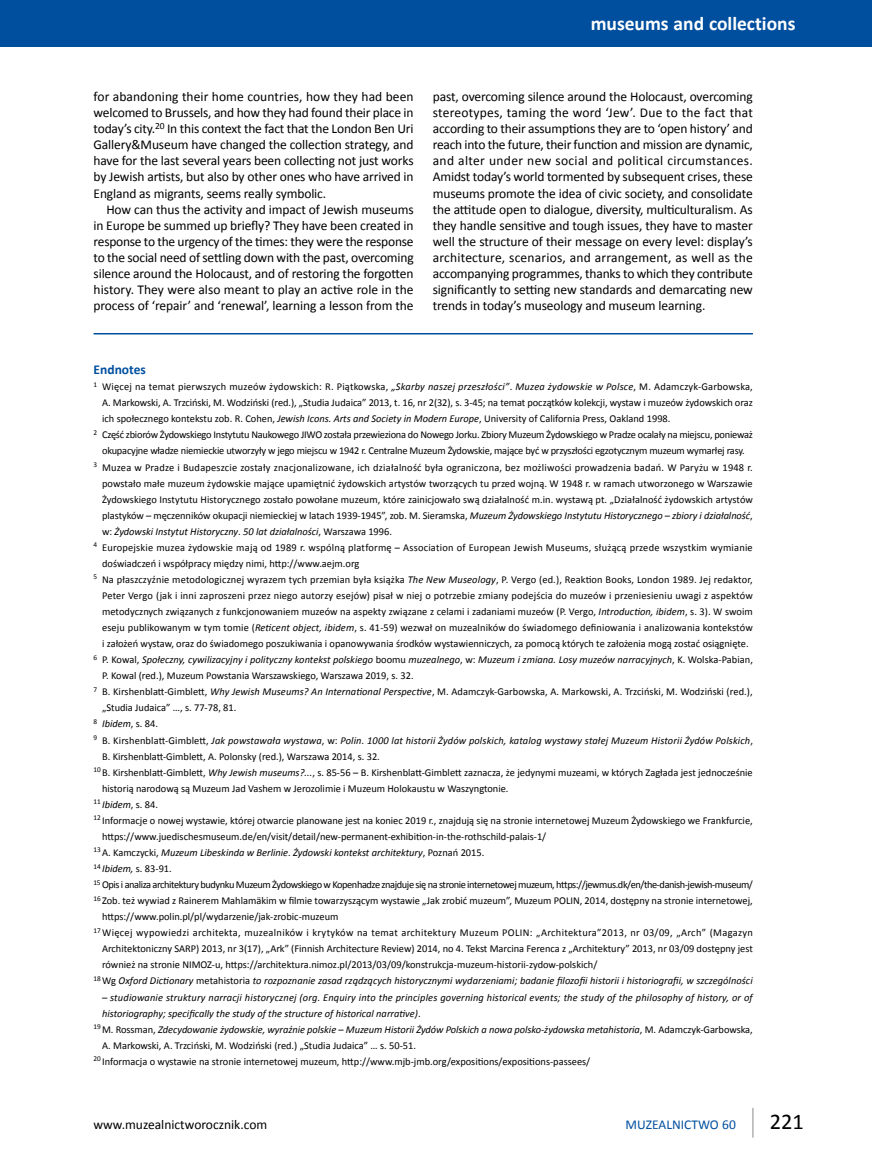
<style>
.page{position:relative;width:872px;height:1170px;background:#fff}
.page>*{position:absolute;margin:0;border:0;box-sizing:border-box;transform-origin:0 0}
.t1{font:22.5px "Calibri";color:#000}
.t2{font:700 19.5px "Calibri";color:#fff}
.t3{font:13.5px/16px "Calibri";letter-spacing:-.01em;color:#000;text-align:justify}
.t4{font:13.5px "Calibri";color:#004f9f}
.t5{font:700 13.5px "Calibri";color:#004f9f}
.t6{font:10.5px "Calibri";color:#000}
.t7{font:italic 10.5px "Calibri";letter-spacing:.005em;color:#000}
.t8{font:10.5px "Calibri";letter-spacing:.02em;color:#000}
.t9{font:10.5px "Calibri";letter-spacing:-.04em;color:#000}
.t10{font:10.5px "Calibri";letter-spacing:-.025em;color:#000}
.t11{font:10.5px "Calibri";letter-spacing:-.02em;color:#000}
.t12{font:10.5px "Calibri";letter-spacing:.03em;color:#000}
.s1{font-style:italic}
.s2{font-style:normal}
</style>
<div class="page">
<hr style="left:752px;top:1107px;width:1px;height:30px;background:#b3b2b2">
<div style="left:0;top:0;width:872px;height:47px;background:#004f9f"></div>
<hr style="left:94px;top:333px;width:659px;height:1px;background:#004f9f">
<h2 class="t2" style="left:590px;top:11px;width:206px">museums and collections</h2>
<p class="t3" style="left:94px;top:89px;width:321px">for abandoning their home countries, how they had been welcomed to Brussels, and how they had found their place in today’s city.<sup>20</sup> In this context the fact that the London Ben Uri Gallery&amp;Museum have changed the collection strategy, and have for the last several years been collecting not just works by Jewish artists, but also by other ones who have arrived in England as migrants, seems really symbolic.</p>
<p class="t3" style="left:94px;top:201px;width:322px;text-indent:13px">How can thus the activity and impact of Jewish museums in Europe be summed up briefly? They have been created in response to the urgency of the times: they were the response to the social need of settling down with the past, overcoming silence around the Holocaust, and of restoring the forgotten history. They were also meant to play an active role in the process of ‘repair’ and ‘renewal’, learning a lesson from the</p>
<p class="t3" style="left:433px;top:89px;width:321px">past, overcoming silence around the Holocaust, overcoming stereotypes, taming the word ‘Jew’. Due to the fact that according to their assumptions they are to ‘open history’ and reach into the future, their function and mission are dynamic, and alter under new social and political circumstances.<br>Amidst today’s world tormented by subsequent crises, these museums promote the idea of civic society, and consolidate the attitude open to dialogue, diversity, multiculturalism. As they handle sensitive and tough issues, they have to master well the structure of their message on every level: display’s architecture, scenarios, and arrangement, as well as the accompanying programmes, thanks to which they contribute significantly to setting new standards and demarcating new trends in today’s museology and museum learning.</p>
<p class="t5" style="left:94px;top:361px;width:54px">Endnotes</p>
<p class="t8" style="left:94px;top:380px;width:661px"><sup>1</sup> Więcej na temat pierwszych muzeów żydowskich: R. Piątkowska, <span class="s1">„Skarby naszej przeszłości”</span>. <span class="s1">Muzea żydowskie w Polsce</span>, M. Adamczyk-Garbowska,</p>
<p class="t6" style="left:102px;top:396px;width:652px">A. Markowski, A. Trzciński, M. Wodziński (red.), „Studia Judaica” 2013, t. 16, nr 2(32), s. 3-45; na temat początków kolekcji, wystaw i muzeów żydowskich oraz</p>
<p class="t6" style="left:102px;top:412px;width:570px">ich społecznego kontekstu zob. R. Cohen, <span class="s1">Jewish Icons. Arts and Society in Modern Europe</span>, University of California Press, Oakland 1998.</p>
<p class="t10" style="left:94px;top:428px;width:661px"><sup>2</sup> Część zbiorów Żydowskiego Instytutu Naukowego JIWO została przewieziona do Nowego Jorku. Zbiory Muzeum Żydowskiego w Pradze ocalały na miejscu, ponieważ</p>
<p class="t11" style="left:102px;top:444px;width:644px">okupacyjne władze niemieckie utworzyły w jego miejscu w 1942 r. Centralne Muzeum Żydowskie, mające być w przyszłości egzotycznym muzeum wymarłej rasy.</p>
<p class="t8" style="left:94px;top:460px;width:660px"><sup>3</sup> Muzea w Pradze i Budapeszcie zostały znacjonalizowane, ich działalność była ograniczona, bez możliwości prowadzenia badań. W Paryżu w 1948 r.</p>
<p class="t6" style="left:102px;top:476px;width:652px">powstało małe muzeum żydowskie mające upamiętnić żydowskich artystów tworzących tu przed wojną. W 1948 r. w ramach utworzonego w Warszawie</p>
<p class="t6" style="left:102px;top:492px;width:652px">Żydowskiego Instytutu Historycznego zostało powołane muzeum, które zainicjowało swą działalność m.in. wystawą pt. „Działalność żydowskich artystów</p>
<p class="t6" style="left:102px;top:508px;width:652px">plastyków – męczenników okupacji niemieckiej w latach 1939-1945”, zob. M. Sieramska, <span class="s1">Muzeum Żydowskiego Instytutu Historycznego – zbiory i działalność</span>,</p>
<p class="t7" style="left:102px;top:524px;width:291px"><span class="s2">w:</span> Żydowski Instytut Historyczny<span class="s2">.</span> 50 lat działalności<span class="s2">, Warszawa 1996.</span></p>
<p class="t8" style="left:94px;top:540px;width:660px"><sup>4</sup> Europejskie muzea żydowskie mają od 1989 r. wspólną platformę – Association of European Jewish Museums, służącą przede wszystkim wymianie</p>
<p class="t6" style="left:102px;top:556px;width:259px">doświadczeń i współpracy między nimi, http://www.aejm.org</p>
<p class="t6" style="left:94px;top:572px;width:661px"><sup>5</sup> Na płaszczyźnie metodologicznej wyrazem tych przemian była książka <span class="s1">The New Museology</span>, P. Vergo (ed.), Reaktion Books, London 1989. Jej redaktor,</p>
<p class="t6" style="left:102px;top:589px;width:652px">Peter Vergo (jak i inni zaproszeni przez niego autorzy esejów) pisał w niej o potrzebie zmiany podejścia do muzeów i przeniesieniu uwagi z aspektów</p>
<p class="t6" style="left:102px;top:605px;width:652px">metodycznych związanych z funkcjonowaniem muzeów na aspekty związane z celami i zadaniami muzeów (P. Vergo, <span class="s1">Introduction, ibidem</span>, s. 3). W swoim</p>
<p class="t6" style="left:102px;top:621px;width:652px">eseju publikowanym w tym tomie (<span class="s1">Reticent object, ibidem</span>, s. 41-59) wezwał on muzealników do świadomego definiowania i analizowania kontekstów</p>
<p class="t6" style="left:102px;top:637px;width:648px">i założeń wystaw, oraz do świadomego poszukiwania i opanowywania środków wystawienniczych, za pomocą których te założenia mogą zostać osiągnięte.</p>
<p class="t7" style="left:94px;top:652px;width:661px"><sup>6</sup> <span class="s2">P. Kowal,</span> Społeczny, cywilizacyjny i polityczny kontekst polskiego <span class="s2">boomu</span> muzealnego<span class="s2">, w:</span> Muzeum i zmiana. Losy muzeów narracyjnych<span class="s2">, K. Wolska-Pabian,</span></p>
<p class="t6" style="left:102px;top:669px;width:313px">P. Kowal (red.), Muzeum Powstania Warszawskiego, Warszawa 2019, s. 32.</p>
<p class="t6" style="left:94px;top:685px;width:660px"><sup>7</sup> B. Kirshenblatt-Gimblett, <span class="s1">Why Jewish Museums? An International Perspective</span>, M. Adamczyk-Garbowska, A. Markowski, A. Trzciński, M. Wodziński (red.),</p>
<p class="t6" style="left:102px;top:701px;width:136px">„Studia Judaica” …, s. 77-78, 81.</p>
<p class="t7" style="left:94px;top:716px;width:66px"><sup>8</sup> Ibidem<span class="s2">, s. 84.</span></p>
<p class="t7" style="left:94px;top:732px;width:661px"><sup>9</sup> <span class="s2">B. Kirshenblatt-Gimblett,</span> Jak powstawała wystawa<span class="s2">, w:</span> Polin. 1000 lat historii Żydów polskich, katalog wystawy stałej Muzeum Historii Żydów Polskich<span class="s2">,</span></p>
<p class="t6" style="left:102px;top:749px;width:279px">B. Kirshenblatt-Gimblett, A. Polonsky (red.), Warszawa 2014, s. 32.</p>
<p class="t6" style="left:94px;top:765px;width:660px"><sup>10</sup> B. Kirshenblatt-Gimblett, <span class="s1">Why Jewish museums?...</span>, s. 85-56 – B. Kirshenblatt-Gimblett zaznacza, że jedynymi muzeami, w których Zagłada jest jednocześnie</p>
<p class="t6" style="left:102px;top:781px;width:408px">historią narodową są Muzeum Jad Vashem w Jerozolimie i Muzeum Holokaustu w Waszyngtonie.</p>
<p class="t7" style="left:94px;top:797px;width:66px"><sup>11</sup> Ibidem<span class="s2">, s. 84.</span></p>
<p class="t6" style="left:94px;top:813px;width:660px"><sup>12</sup> Informacje o nowej wystawie, której otwarcie planowane jest na koniec 2019 r., znajdują się na stronie internetowej Muzeum Żydowskiego we Frankfurcie,</p>
<p class="t6" style="left:102px;top:829px;width:446px">https://www.juedischesmuseum.de/en/visit/detail/new-permanent-exhibition-in-the-rothschild-palais-1/</p>
<p class="t7" style="left:94px;top:845px;width:392px"><sup>13</sup> <span class="s2">A. Kamczycki,</span> Muzeum Libeskinda w Berlinie<span class="s2">.</span> Żydowski kontekst architektury<span class="s2">, Poznań 2015.</span></p>
<p class="t6" style="left:94px;top:861px;width:80px"><sup>14</sup> <span class="s1">Ibidem,</span> s. 83-91.</p>
<p class="t9" style="left:94px;top:877px;width:661px"><sup>15</sup> Opis i analiza architektury budynku Muzeum Żydowskiego w Kopenhadze znajduje się na stronie internetowej muzeum, https://jewmus.dk/en/the-danish-jewish-museum/</p>
<p class="t6" style="left:94px;top:893px;width:661px"><sup>16</sup> Zob. też wywiad z Rainerem Mahlamäkim w filmie towarzyszącym wystawie „Jak zrobić muzeum”, Muzeum POLIN, 2014, dostępny na stronie internetowej,</p>
<p class="t6" style="left:102px;top:910px;width:238px">https://www.polin.pl/pl/wydarzenie/jak-zrobic-muzeum</p>
<p class="t12" style="left:94px;top:926px;width:661px"><sup>17</sup>Więcej wypowiedzi architekta, muzealników i krytyków na temat architektury Muzeum POLIN: „Architektura”2013, nr 03/09, „Arch” (Magazyn</p>
<p class="t6" style="left:102px;top:942px;width:652px">Architektoniczny SARP) 2013, nr 3(17), „Ark” (Finnish Architecture Review) 2014, no 4. Tekst Marcina Ferenca z „Architektury” 2013, nr 03/09 dostępny jest</p>
<p class="t6" style="left:102px;top:958px;width:497px">również na stronie NIMOZ-u, https://architektura.nimoz.pl/2013/03/09/konstrukcja-muzeum-historii-zydow-polskich/</p>
<p class="t7" style="left:94px;top:973px;width:660px"><sup>18</sup><span class="s2">Wg</span> Oxford Dictionary <span class="s2">metahistoria</span> to rozpoznanie zasad rządzących historycznymi wydarzeniami; badanie filozofii historii i historiografii, w szczególności</p>
<p class="t7" style="left:102px;top:989px;width:652px">– studiowanie struktury narracji historycznej (org. Enquiry into the principles governing historical events; the study of the philosophy of history, or of</p>
<p class="t7" style="left:102px;top:1005px;width:320px">historiography; specifically the study of the structure of historical narrative)<span class="s2">.</span></p>
<p class="t7" style="left:94px;top:1021px;width:661px"><sup>19</sup> <span class="s2">M. Rossman,</span> Zdecydowanie żydowskie, wyraźnie polskie <span class="s2">–</span> Muzeum Historii Żydów Polskich a nowa polsko-żydowska metahistoria<span class="s2">, M. Adamczyk-Garbowska,</span></p>
<p class="t6" style="left:102px;top:1038px;width:315px">A. Markowski, A. Trzciński, M. Wodziński (red.) „Studia Judaica” … s. 50-51.</p>
<p class="t6" style="left:94px;top:1054px;width:498px"><sup>20</sup> Informacja o wystawie na stronie internetowej muzeum, http://www.mjb-jmb.org/expositions/expositions-passees/</p>
<p class="t3" style="left:94px;top:1116px;width:175px">www.muzealnictworocznik.com</p>
<p class="t4" style="left:625px;top:1115px;width:112px">MUZEALNICTWO 60</p>
<h1 class="t1" style="left:770px;top:1107px;width:36px">221</h1>
</div>
